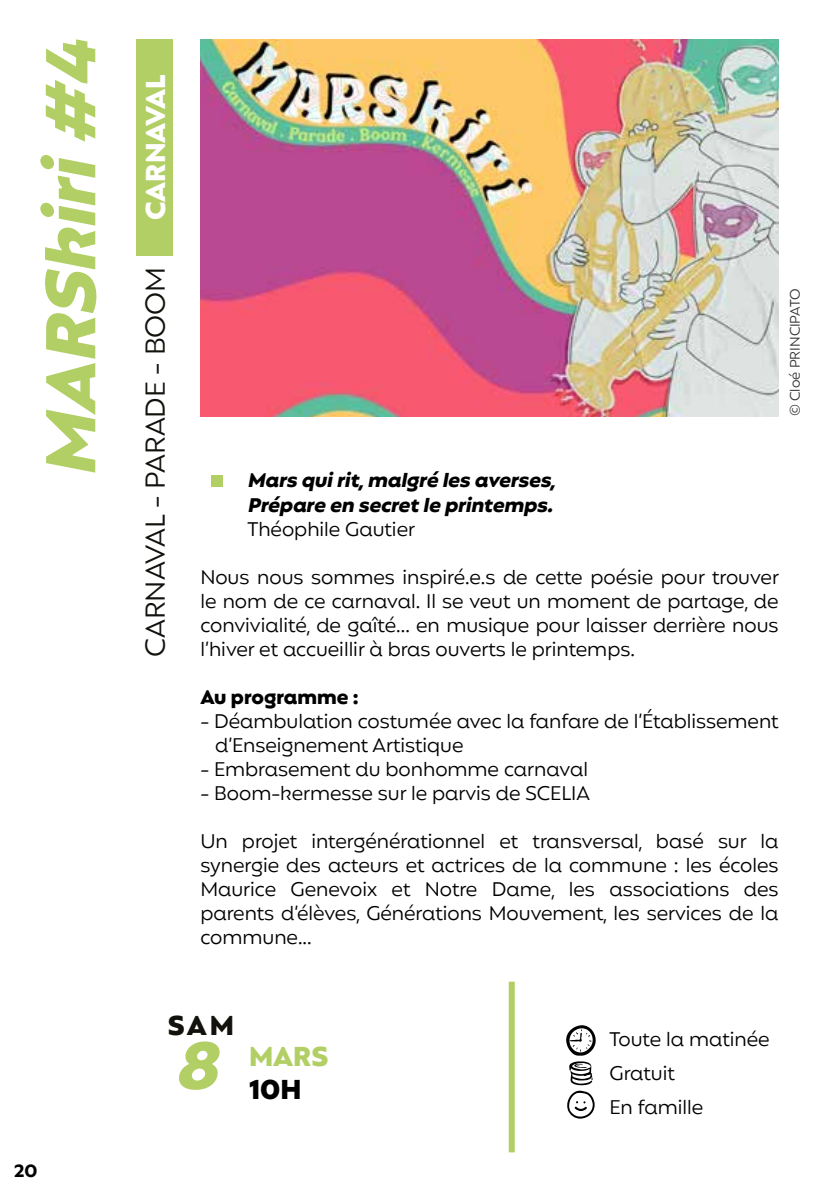
<style>
.page{position:relative;width:840px;height:1191px;background:#fff}
.page>*{position:absolute;margin:0;border:0;box-sizing:border-box;transform-origin:0 0}
.t1{font:italic 900 71.2px "Mangueira";color:#b2cf65}
.t2{font:italic 900 67.4px "Mangueira";color:#b2cf65}
.t3{font:27.8px "Mangueira";color:#12110c}
.t4{font:900 27.8px "Mangueira";letter-spacing:-.005em;color:#fff}
.t5{font:900 27.8px "Mangueira";color:#b2cf65}
.t6{font:900 27.8px "Mangueira";color:#000}
.t7{font:900 27.8px "Mangueira";color:#12110c}
.t8{font:20px/24px "Mangueira";color:#000;text-align:justify}
.t9{font:italic 900 20px/24px "Mangueira";color:#000}
.t10{font:900 20px "Mangueira";color:#000}
.t11{font:700 18px "Mangueira";color:#000}
.t12{font:14px "Mangueira";color:#363636}
</style>
<div class="page">
<div style="left:508px;top:981px;width:6px;height:171px;background:#b2cf65"></div>
<div style="left:211px;top:475px;width:12px;height:12px;background:#b2cf65"></div>
<div style="left:136px;top:40px;width:37px;height:216px;background:#b2cf65"></div>
<img style="left:200px;top:40px;width:578px;height:376px">
<svg style="left:566px;top:1025px;width:29px;height:30px"></svg>
<svg style="left:567px;top:1061px;width:28px;height:57px"></svg>
<h1 class="t1" style="left:24px;top:477px;width:458px;rotate:-90deg">MARSkiri#4</h1>
<p class="t11" style="left:14px;top:1159px;width:25px">20</p>
<h3 class="t4" style="left:137px;top:220px;width:147px;rotate:-90deg">CARNAVAL</h3>
<h3 class="t3" style="left:137px;top:657px;width:392px;rotate:-90deg">CARNAVAL - PARADE - BOOM</h3>
<p class="t12" style="left:785px;top:416px;width:129px;rotate:-90deg">© Cloé PRINCIPATO</p>
<p class="t9" style="left:247px;top:470px;width:314px">Mars quirit,malgré les averses,<br>Prépare en secretle printemps.</p>
<p class="t8" style="left:247px;top:518px;width:169px">Théophile Gautier</p>
<p class="t8" style="left:200px;top:566px;width:579px">Nous nous sommes inspiré.e.s de cette poésie pour trouver le nom de ce carnaval. Il se veut un moment de partage, de convivialité, de gaîté... en musique pour laisser derrière nous l’hiver et accueillir à bras ouverts le printemps.</p>
<p class="t10" style="left:200px;top:683px;width:160px">Au programme :</p>
<p class="t8" style="left:215px;top:710px;width:564px;text-indent:-15px">- Déambulation costumée avec la fanfare de l’Établissement d’Enseignement Artistique</p>
<p class="t8" style="left:200px;top:758px;width:389px">- Embrasement du bonhomme carnaval</p>
<p class="t8" style="left:200px;top:782px;width:391px">- Boom-kermesse sur le parvis de SCELIA</p>
<p class="t8" style="left:200px;top:830px;width:579px">Un projet intergénérationnel et transversal, basé sur la synergie des acteurs et actrices de la commune : les écoles Maurice Genevoix et Notre Dame, les associations des parents d’élèves, Générations Mouvement, les services de la commune...</p>
<h3 class="t7" style="left:167px;top:1007px;width:68px">SAM</h3>
<h2 class="t2" style="left:174px;top:1021px;width:64px">8</h2>
<h3 class="t5" style="left:249px;top:1038px;width:81px">MARS</h3>
<h3 class="t6" style="left:249px;top:1071px;width:54px">10H</h3>
<p class="t8" style="left:609px;top:1023px;width:161px;line-height:34px;text-align:left">Toute la matinée<br>Gratuit<br>En famille</p>
</div>
